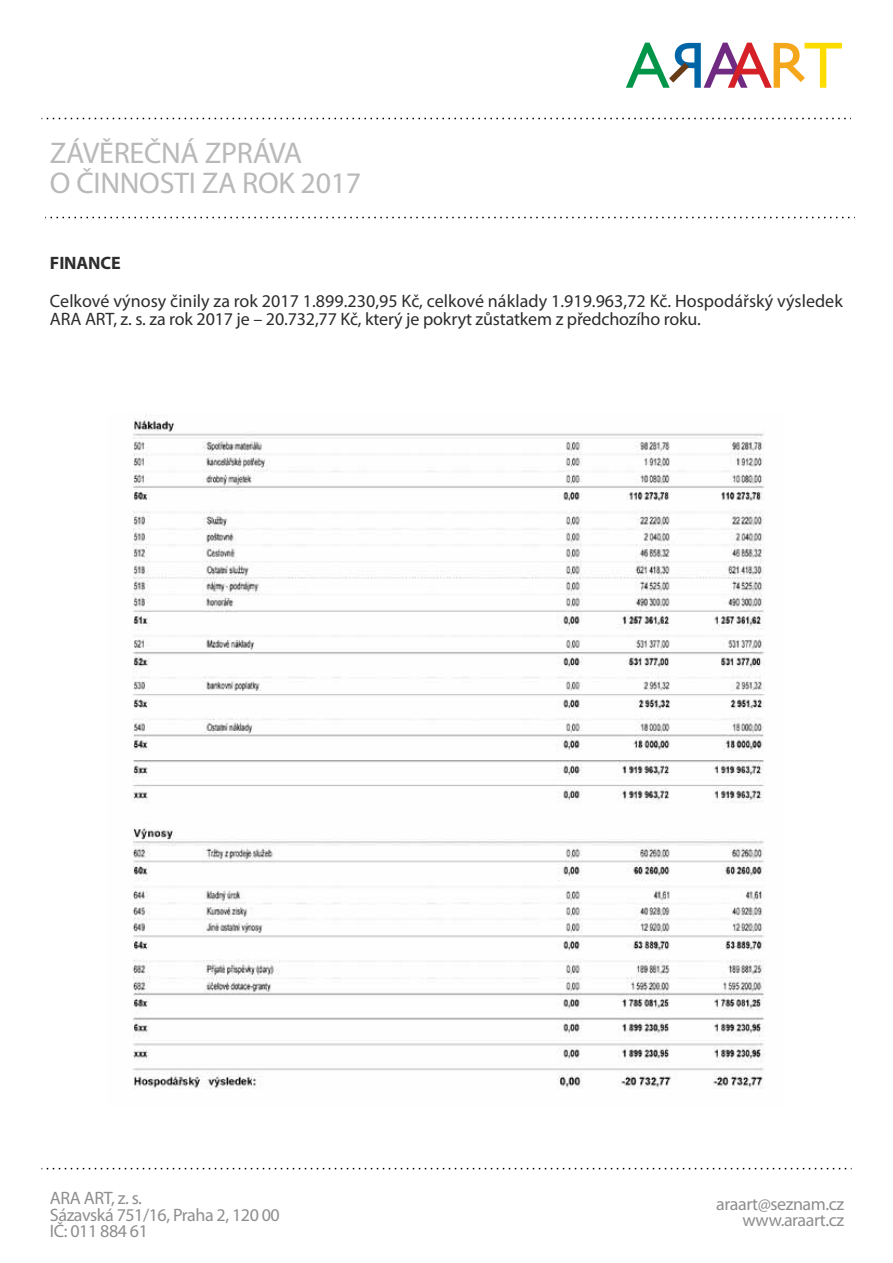
<style>
.page{position:relative;width:893px;height:1263px;background:#fff}
.page>*{position:absolute;margin:0;border:0;box-sizing:border-box;transform-origin:0 0}
.t1{font:30px/30px "Myriad Pro";letter-spacing:-.01em;color:#bab9b9}
.t2{font:18px/18.8px "Myriad Pro";color:#2d2d2d}
.t3{font:18px/16.5px "Myriad Pro";letter-spacing:-.025em;color:#8e8e8e}
.t4{font:700 18px "Myriad Pro";letter-spacing:-.01em;color:#2d2d2d}
</style>
<div class="page">
<svg style="left:45px;top:217px;width:810px;height:1px"></svg>
<svg style="left:626px;top:43px;width:216px;height:45px"></svg>
<svg style="left:41px;top:118px;width:810px;height:1px"></svg>
<svg style="left:41px;top:1168px;width:811px;height:1px"></svg>
<img style="left:133px;top:414px;width:632px;height:675px">
<h1 class="t1" style="left:50px;top:138px;width:313px">ZÁVĚREČNÁ ZPRÁVA<br>O ČINNOSTI ZA ROK 2017</h1>
<p class="t4" style="left:50px;top:251px;width:72px">FINANCE</p>
<p class="t2" style="left:50px;top:291px;width:794px">Celkové výnosy činily za rok 2017 1.899.230,95 Kč, celkové náklady 1.919.963,72 Kč. Hospodářský výsledek<br>ARA ART, z. s. za rok 2017 je – 20.732,77 Kč, který je pokryt zůstatkem z předchozího roku.</p>
<p class="t3" style="left:50px;top:1189px;width:231px">ARA ART, z. s.<br>Sázavská 751/16, Praha 2, 120 00<br>IČ: 011 884 61</p>
<p class="t3" style="left:716px;top:1195px;width:129px;text-align:right">araart@seznam.cz www.araart.cz</p>
</div>
